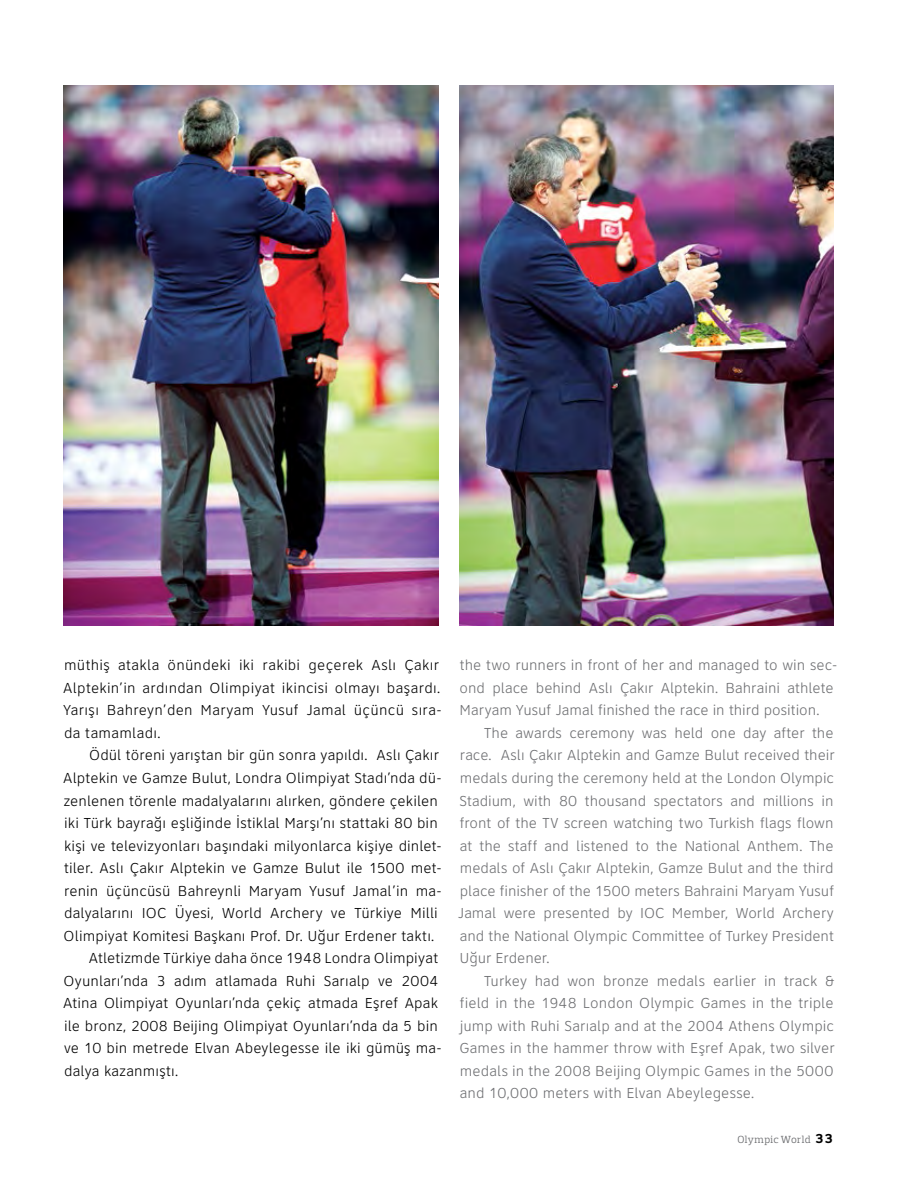
<style>
.page{position:relative;width:919px;height:1187px;background:#fff}
.page>*{position:absolute;margin:0;border:0;box-sizing:border-box;transform-origin:0 0}
.t1{font:300 15px "Clearview One";color:#6d6e71}
.t2{font:300 15px "Clearview One";letter-spacing:.01em;color:#000}
.t3{font:10.5px "Prelo Slab";letter-spacing:.03em;color:#6d6e71}
.s1{font-family:"Clearview One";font-weight:700;font-size:13.5px;color:#000}
</style>
<div class="page">
<img style="left:459px;top:85px;width:374px;height:540px">
<img style="left:64px;top:85px;width:374px;height:540px">
<p class="t2" style="left:64px;top:656px;width:376px">müthiş atakla önündeki iki rakibi geçerek Aslı Çakır</p>
<p class="t2" style="left:63px;top:679px;width:378px">Alptekin’in ardından Olimpiyat ikincisi olmayı başardı.</p>
<p class="t2" style="left:63px;top:701px;width:379px">Yarışı Bahreyn’den Maryam Yusuf Jamal üçüncü sıra-</p>
<p class="t2" style="left:64px;top:724px;width:98px">da tamamladı.</p>
<p class="t2" style="left:89px;top:746px;width:351px">Ödül töreni yarıştan bir gün sonra yapıldı. Aslı Çakır</p>
<p class="t2" style="left:63px;top:769px;width:380px">Alptekin ve Gamze Bulut, Londra Olimpiyat Stadı’nda dü-</p>
<p class="t2" style="left:64px;top:791px;width:375px">zenlenen törenle madalyalarını alırken, göndere çekilen</p>
<p class="t2" style="left:64px;top:814px;width:375px">iki Türk bayrağı eşliğinde İstiklal Marşı’nı stattaki 80 bin</p>
<p class="t2" style="left:64px;top:836px;width:379px">kişi ve televizyonları başındaki milyonlarca kişiye dinlet-</p>
<p class="t2" style="left:64px;top:859px;width:379px">tiler. Aslı Çakır Alptekin ve Gamze Bulut ile 1500 met-</p>
<p class="t2" style="left:64px;top:881px;width:379px">renin üçüncüsü Bahreynli Maryam Yusuf Jamal’in ma-</p>
<p class="t2" style="left:64px;top:904px;width:375px">dalyalarını IOC Üyesi, World Archery ve Türkiye Milli</p>
<p class="t2" style="left:64px;top:926px;width:372px">Olimpiyat Komitesi Başkanı Prof. Dr. Uğur Erdener taktı.</p>
<p class="t2" style="left:89px;top:949px;width:351px">Atletizmde Türkiye daha önce 1948 Londra Olimpiyat</p>
<p class="t2" style="left:64px;top:971px;width:376px">Oyunları’nda 3 adım atlamada Ruhi Sarıalp ve 2004</p>
<p class="t2" style="left:63px;top:994px;width:376px">Atina Olimpiyat Oyunları’nda çekiç atmada Eşref Apak</p>
<p class="t2" style="left:64px;top:1016px;width:375px">ile bronz, 2008 Beijing Olimpiyat Oyunları’nda da 5 bin</p>
<p class="t2" style="left:64px;top:1039px;width:379px">ve 10 bin metrede Elvan Abeylegesse ile iki gümüş ma-</p>
<p class="t2" style="left:64px;top:1061px;width:116px">dalya kazanmıştı.</p>
<p class="t1" style="left:460px;top:656px;width:379px">the two runners in front of her and managed to win sec-</p>
<p class="t1" style="left:459px;top:679px;width:375px">ond place behind Aslı Çakır Alptekin. Bahraini athlete</p>
<p class="t1" style="left:459px;top:701px;width:361px">Maryam Yusuf Jamal finished the race in third position.</p>
<p class="t1" style="left:484px;top:724px;width:351px">The awards ceremony was held one day after the</p>
<p class="t1" style="left:460px;top:746px;width:376px">race. Aslı Çakır Alptekin and Gamze Bulut received their</p>
<p class="t1" style="left:460px;top:769px;width:376px">medals during the ceremony held at the London Olympic</p>
<p class="t1" style="left:459px;top:791px;width:375px">Stadium, with 80 thousand spectators and millions in</p>
<p class="t1" style="left:459px;top:814px;width:375px">front of the TV screen watching two Turkish flags flown</p>
<p class="t1" style="left:460px;top:836px;width:375px">at the staff and listened to the National Anthem. The</p>
<p class="t1" style="left:460px;top:859px;width:375px">medals of Aslı Çakır Alptekin, Gamze Bulut and the third</p>
<p class="t1" style="left:460px;top:881px;width:375px">place finisher of the 1500 meters Bahraini Maryam Yusuf</p>
<p class="t1" style="left:458px;top:904px;width:377px">Jamal were presented by IOC Member, World Archery</p>
<p class="t1" style="left:460px;top:926px;width:375px">and the National Olympic Committee of Turkey President</p>
<p class="t1" style="left:459px;top:949px;width:92px">Uğur Erdener.</p>
<p class="t1" style="left:484px;top:971px;width:351px">Turkey had won bronze medals earlier in track &amp;</p>
<p class="t1" style="left:459px;top:994px;width:375px">field in the 1948 London Olympic Games in the triple</p>
<p class="t1" style="left:459px;top:1016px;width:376px">jump with Ruhi Sarıalp and at the 2004 Athens Olympic</p>
<p class="t1" style="left:459px;top:1039px;width:377px">Games in the hammer throw with Eşref Apak, two silver</p>
<p class="t1" style="left:460px;top:1061px;width:375px">medals in the 2008 Beijing Olympic Games in the 5000</p>
<p class="t1" style="left:460px;top:1084px;width:296px">and 10,000 meters with Elvan Abeylegesse.</p>
<p class="t3" style="left:737px;top:1133px;width:97px">Olympic World <span class="s1">33</span></p>
</div>
